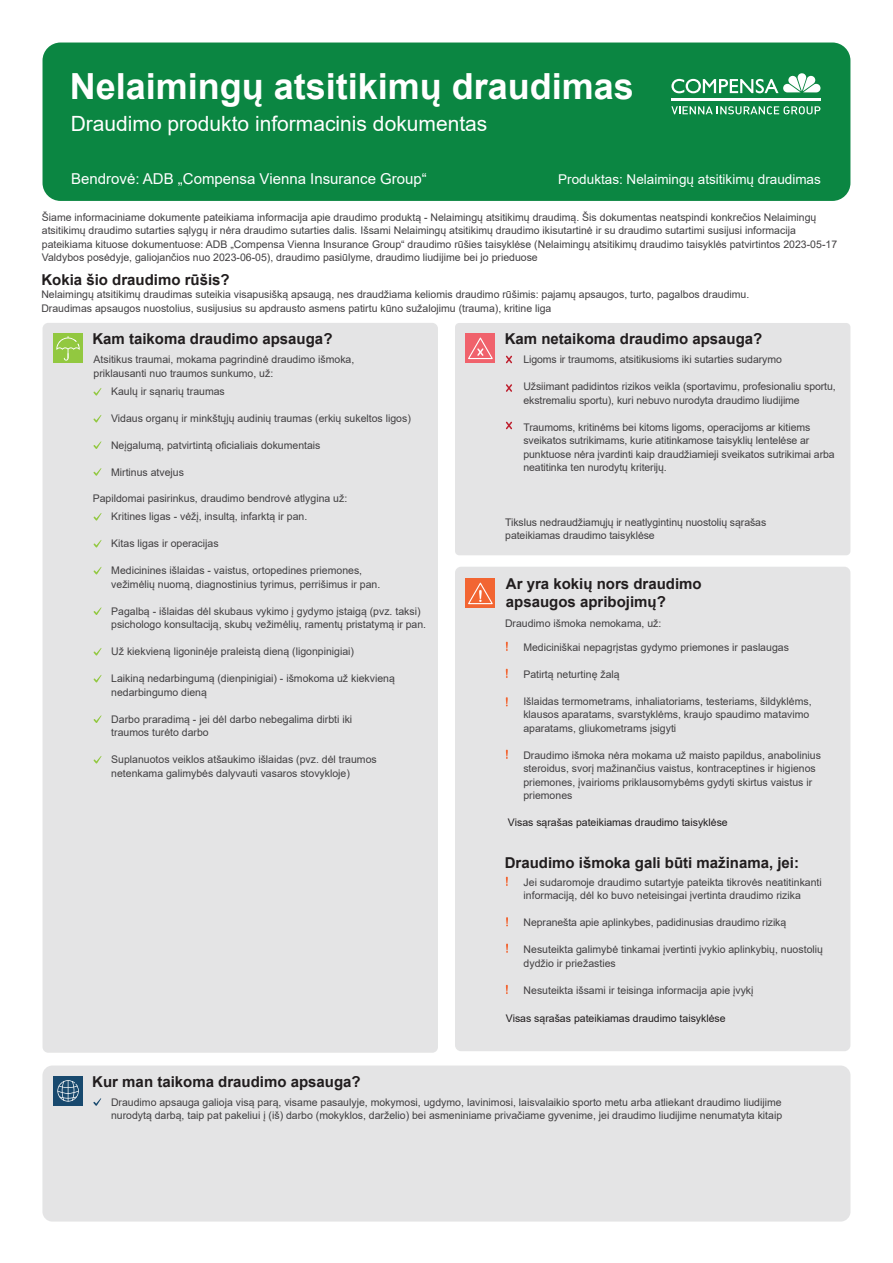
<style>
.page{position:relative;width:893px;height:1263px;background:#fff}
.page>*{position:absolute;margin:0;border:0;box-sizing:border-box;transform-origin:0 0}
.t1{font:700 36px "Arial";color:#fff}
.t2{font:21px "Arial";color:#fff}
.t3{font:700 15px/18px "Arial";color:#211d1e}
.t4{font:15px "Arial";color:#fff}
.t5{font:13.5px "Arial";color:#fff}
.t6{font:10.5px/13.5px "Arial";color:#413f41}
.t7{font:10.5px "Arial";color:#211d1e}
</style>
<div class="page">
<div style="left:455px;top:567px;width:395px;height:484px;background:#e4e4e5;border-radius:6px"></div>
<div style="left:455px;top:323px;width:395px;height:232px;background:#e4e4e5;border-radius:4px"></div>
<div style="left:465px;top:333px;width:30px;height:30px;background:#f0626c"></div>
<svg style="left:468px;top:337px;width:25px;height:23px"></svg>
<div style="left:43px;top:323px;width:395px;height:730px;background:#e4e4e5;border-radius:6px"></div>
<div style="left:53px;top:333px;width:30px;height:30px;background:#92c840"></div>
<svg style="left:56px;top:336px;width:24px;height:25px"></svg>
<div style="left:43px;top:43px;width:807px;height:158px;background:#0b8642;border-radius:18px"></div>
<hr style="left:671px;top:99px;width:149px;height:2px;background:#fff">
<svg style="left:671px;top:106px;width:149px;height:8px"></svg>
<svg style="left:671px;top:73px;width:149px;height:20px"></svg>
<svg style="left:94px;top:388px;width:7px;height:8px"></svg>
<svg style="left:94px;top:415px;width:7px;height:8px"></svg>
<svg style="left:94px;top:441px;width:7px;height:8px"></svg>
<svg style="left:94px;top:468px;width:7px;height:8px"></svg>
<svg style="left:94px;top:513px;width:7px;height:8px"></svg>
<svg style="left:94px;top:540px;width:7px;height:8px"></svg>
<svg style="left:94px;top:567px;width:7px;height:8px"></svg>
<svg style="left:94px;top:607px;width:7px;height:8px"></svg>
<svg style="left:94px;top:648px;width:7px;height:8px"></svg>
<svg style="left:94px;top:675px;width:7px;height:8px"></svg>
<svg style="left:94px;top:715px;width:7px;height:8px"></svg>
<svg style="left:506px;top:356px;width:6px;height:7px"></svg>
<svg style="left:506px;top:384px;width:6px;height:8px"></svg>
<svg style="left:506px;top:422px;width:6px;height:7px"></svg>
<div style="left:42px;top:1065px;width:808px;height:156px;background:#e4e4e5;border-radius:10px"></div>
<div style="left:53px;top:1076px;width:30px;height:30px;background:#18496e"></div>
<svg style="left:57px;top:1080px;width:22px;height:21px"></svg>
<svg style="left:93px;top:1098px;width:8px;height:8px"></svg>
<div style="left:465px;top:579px;width:30px;height:29px;background:#f26532"></div>
<svg style="left:468px;top:582px;width:25px;height:23px"></svg>
<svg style="left:506px;top:642px;width:2px;height:9px"></svg>
<svg style="left:506px;top:669px;width:2px;height:9px"></svg>
<svg style="left:506px;top:697px;width:2px;height:9px"></svg>
<svg style="left:506px;top:750px;width:2px;height:9px"></svg>
<svg style="left:506px;top:877px;width:2px;height:9px"></svg>
<svg style="left:506px;top:917px;width:2px;height:9px"></svg>
<svg style="left:506px;top:944px;width:2px;height:9px"></svg>
<svg style="left:506px;top:985px;width:2px;height:9px"></svg>
<svg style="left:94px;top:756px;width:7px;height:8px"></svg>
<h1 class="t1" style="left:70px;top:61px;width:566px">Nelaimingų atsitikimų draudimas</h1>
<h2 class="t2" style="left:71px;top:110px;width:418px">Draudimo produkto informacinis dokumentas</h2>
<h3 class="t4" style="left:71px;top:168px;width:357px">Bendrovė: ADB „Compensa Vienna Insurance Group“</h3>
<p class="t5" style="left:558px;top:170px;width:264px">Produktas: Nelaimingų atsitikimų draudimas</p>
<p class="t6" style="left:42px;top:210px;width:797px">Šiame informaciniame dokumente pateikiama informacija apie draudimo produktą - Nelaimingų atsitikimų draudimą. Šis dokumentas neatspindi konkrečios Nelaimingų atsitikimų draudimo sutarties sąlygų ir nėra draudimo sutarties dalis. Išsami Nelaimingų atsitikimų draudimo ikisutartinė ir su draudimo sutartimi susijusi informacija pateikiama kituose dokumentuose: ADB „Compensa Vienna Insurance Group“ draudimo rūšies taisyklėse (Nelaimingų atsitikimų draudimo taisyklės patvirtintos 2023-05-17<br>Valdybos posėdyje, galiojančios nuo 2023-06-05), draudimo pasiūlyme, draudimo liudijime bei jo prieduose</p>
<h3 class="t3" style="left:41px;top:271px;width:190px">Kokia šio draudimo rūšis?</h3>
<p class="t6" style="left:41px;top:288px;width:709px">Nelaimingų atsitikimų draudimas suteikia visapusišką apsaugą, nes draudžiama keliomis draudimo rūšimis: pajamų apsaugos, turto, pagalbos draudimu.<br>Draudimas apsaugos nuostolius, susijusius su apdrausto asmens patirtu kūno sužalojimu (trauma), kritine liga</p>
<h3 class="t3" style="left:92px;top:330px;width:242px">Kam taikoma draudimo apsauga?</h3>
<h3 class="t3" style="left:505px;top:330px;width:259px">Kam netaikoma draudimo apsauga?</h3>
<p class="t6" style="left:94px;top:353px;width:262px">Atsitikus traumai, mokama pagrindinė draudimo išmoka, priklausanti nuo traumos sunkumo, už:</p>
<p class="t6" style="left:111px;top:385px;width:115px">Kaulų ir sąnarių traumas</p>
<p class="t6" style="left:111px;top:412px;width:301px">Vidaus organų ir minkštųjų audinių traumas (erkių sukeltos ligos)</p>
<p class="t6" style="left:111px;top:438px;width:211px">Neįgalumą, patvirtintą oficialiais dokumentais</p>
<p class="t6" style="left:111px;top:465px;width:74px">Mirtinus atvejus</p>
<p class="t6" style="left:93px;top:492px;width:256px">Papildomai pasirinkus, draudimo bendrovė atlygina už:</p>
<p class="t6" style="left:111px;top:510px;width:198px">Kritines ligas - vėžį, insultą, infarktą ir pan.</p>
<p class="t6" style="left:111px;top:537px;width:109px">Kitas ligas ir operacijas</p>
<p class="t6" style="left:111px;top:564px;width:270px">Medicinines išlaidas - vaistus, ortopedines priemones, vežimėlių nuomą, diagnostinius tyrimus, perrišimus ir pan.</p>
<p class="t6" style="left:111px;top:604px;width:316px">Pagalbą - išlaidas dėl skubaus vykimo į gydymo įstaigą (pvz. taksi) psichologo konsultaciją, skubų vežimėlių, ramentų pristatymą ir pan.</p>
<p class="t6" style="left:111px;top:645px;width:244px">Už kiekvieną ligoninėje praleistą dieną (ligonpinigiai)</p>
<p class="t6" style="left:111px;top:672px;width:285px">Laikiną nedarbingumą (dienpinigiai) - išmokoma už kiekvieną nedarbingumo dieną</p>
<p class="t6" style="left:111px;top:712px;width:242px">Darbo praradimą - jei dėl darbo nebegalima dirbti iki traumos turėto darbo</p>
<p class="t6" style="left:111px;top:753px;width:267px">Suplanuotos veiklos atšaukimo išlaidas (pvz. dėl traumos netenkama galimybės dalyvauti vasaros stovykloje)</p>
<p class="t6" style="left:523px;top:353px;width:260px">Ligoms ir traumoms, atsitikusioms iki sutarties sudarymo</p>
<p class="t6" style="left:523px;top:380px;width:314px">Užsiimant padidintos rizikos veikla (sportavimu, profesionaliu sportu, ekstremaliu sportu), kuri nebuvo nurodyta draudimo liudijime</p>
<p class="t6" style="left:523px;top:420px;width:313px">Traumoms, kritinėms bei kitoms ligoms, operacijoms ar kitiems sveikatos sutrikimams, kurie atitinkamose taisyklių lentelėse ar punktuose nėra įvardinti kaip draudžiamieji sveikatos sutrikimai arba neatitinka ten nurodytų kriterijų.</p>
<p class="t6" style="left:505px;top:515px;width:263px">Tikslus nedraudžiamųjų ir neatlygintinų nuostolių sąrašas pateikiamas draudimo taisyklėse</p>
<h3 class="t3" style="left:506px;top:575px;width:197px">Ar yra kokių nors draudimo apsaugos apribojimų?</h3>
<p class="t6" style="left:523px;top:640px;width:267px">Mediciniškai nepagrįstas gydymo priemones ir paslaugas</p>
<p class="t6" style="left:523px;top:667px;width:98px">Patirtą neturtinę žalą</p>
<p class="t6" style="left:523px;top:694px;width:290px">Išlaidas termometrams, inhaliatoriams, testeriams, šildyklėms, klausos aparatams, svarstyklėms, kraujo spaudimo matavimo aparatams, gliukometrams įsigyti</p>
<p class="t6" style="left:523px;top:748px;width:299px">Draudimo išmoka nėra mokama už maisto papildus, anabolinius steroidus, svorį mažinančius vaistus, kontraceptines ir higienos priemones, įvairioms priklausomybėms gydyti skirtus vaistus ir priemones</p>
<p class="t6" style="left:505px;top:616px;width:158px">Draudimo išmoka nemokama, už:</p>
<p class="t7" style="left:508px;top:815px;width:221px">Visas sąrašas pateikiamas draudimo taisyklėse</p>
<h3 class="t3" style="left:505px;top:854px;width:296px">Draudimo išmoka gali būti mažinama, jei:</h3>
<p class="t6" style="left:524px;top:875px;width:300px">Jei sudaromoje draudimo sutartyje pateikta tikrovės neatitinkanti informaciją, dėl ko buvo neteisingai įvertinta draudimo rizika</p>
<p class="t6" style="left:524px;top:916px;width:264px">Nepranešta apie aplinkybes, padidinusias draudimo riziką</p>
<p class="t6" style="left:524px;top:943px;width:301px">Nesuteikta galimybė tinkamai įvertinti įvykio aplinkybių, nuostolių dydžio ir priežasties</p>
<p class="t6" style="left:524px;top:983px;width:231px">Nesuteikta išsami ir teisinga informacija apie įvykį</p>
<p class="t7" style="left:506px;top:1011px;width:221px">Visas sąrašas pateikiamas draudimo taisyklėse</p>
<h3 class="t3" style="left:92px;top:1073px;width:270px">Kur man taikoma draudimo apsauga?</h3>
<p class="t6" style="left:111px;top:1095px;width:673px">Draudimo apsauga galioja visą parą, visame pasaulyje, mokymosi, ugdymo, lavinimosi, laisvalaikio sporto metu arba atliekant draudimo liudijime nurodytą darbą, taip pat pakeliui į (iš) darbo (mokyklos, darželio) bei asmeniniame privačiame gyvenime, jei draudimo liudijime nenumatyta kitaip</p>
</div>
